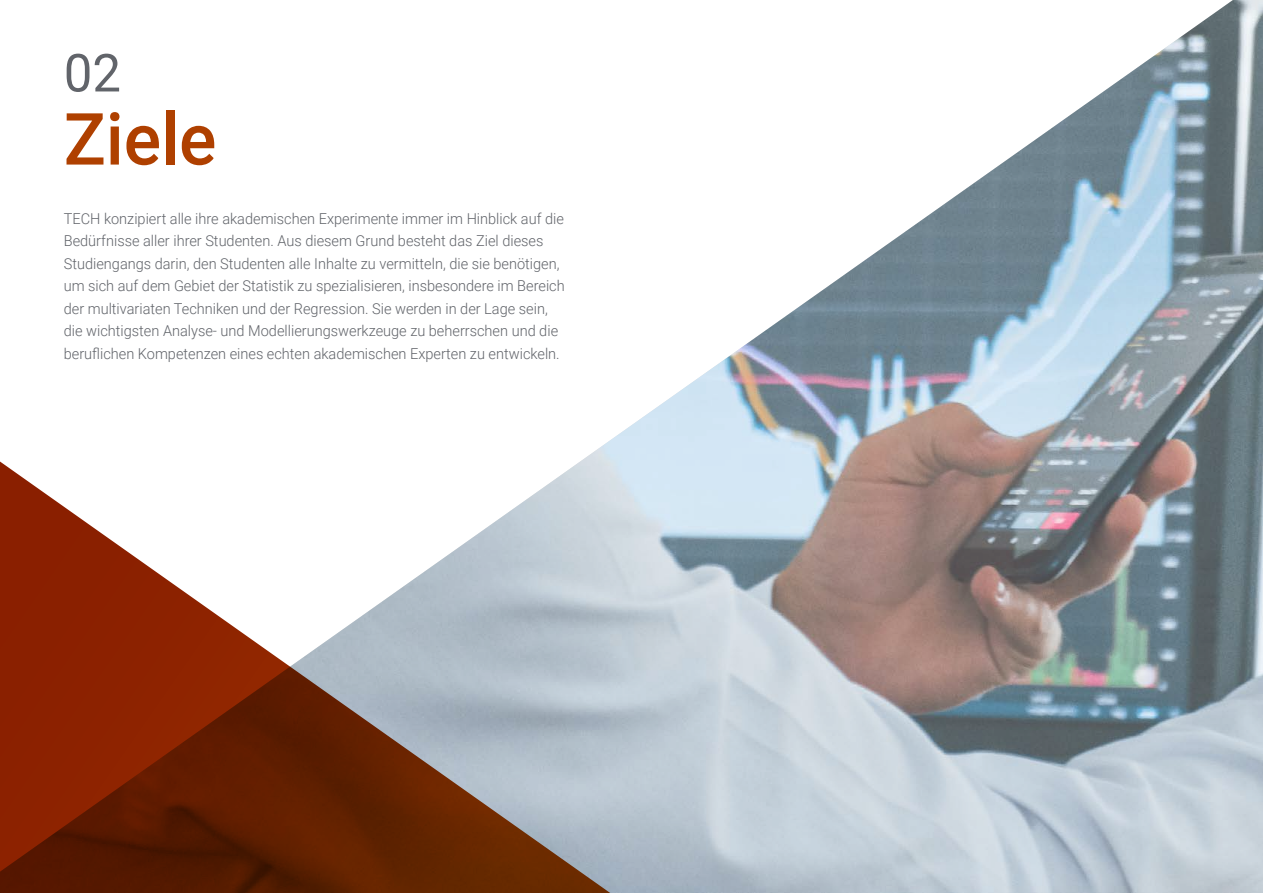
<style>
.page{position:relative;width:1263px;height:893px;background:#fff}
.page>*{position:absolute;margin:0;border:0;box-sizing:border-box;transform-origin:0 0}
.t1{font:500 72px "Roboto";color:#af4000}
.t2{font:52.5px "Roboto";color:#61646a}
.t3{font:300 15px/22.5px "Roboto";color:#61646a}
</style>
<div class="page">
<img style="left:602px;top:0;width:661px;height:893px">
<svg style="left:0;top:446px;width:640px;height:447px"></svg>
<h2 class="t2" style="left:64px;top:36px;width:59px">02</h2>
<h1 class="t1" style="left:64px;top:89px;width:154px">Ziele</h1>
<p class="t3" style="left:64px;top:207px;width:502px">TECH konzipiert alle ihre akademischen Experimente immer im Hinblick auf die Bedürfnisse aller ihrer Studenten. Aus diesem Grund besteht das Ziel dieses Studiengangs darin, den Studenten alle Inhalte zu vermitteln, die sie benötigen, um sich auf dem Gebiet der Statistik zu spezialisieren, insbesondere im Bereich der multivariaten Techniken und der Regression. Sie werden in der Lage sein, die wichtigsten Analyse- und Modellierungswerkzeuge zu beherrschen und die beruflichen Kompetenzen eines echten akademischen Experten zu entwickeln.</p>
</div>
